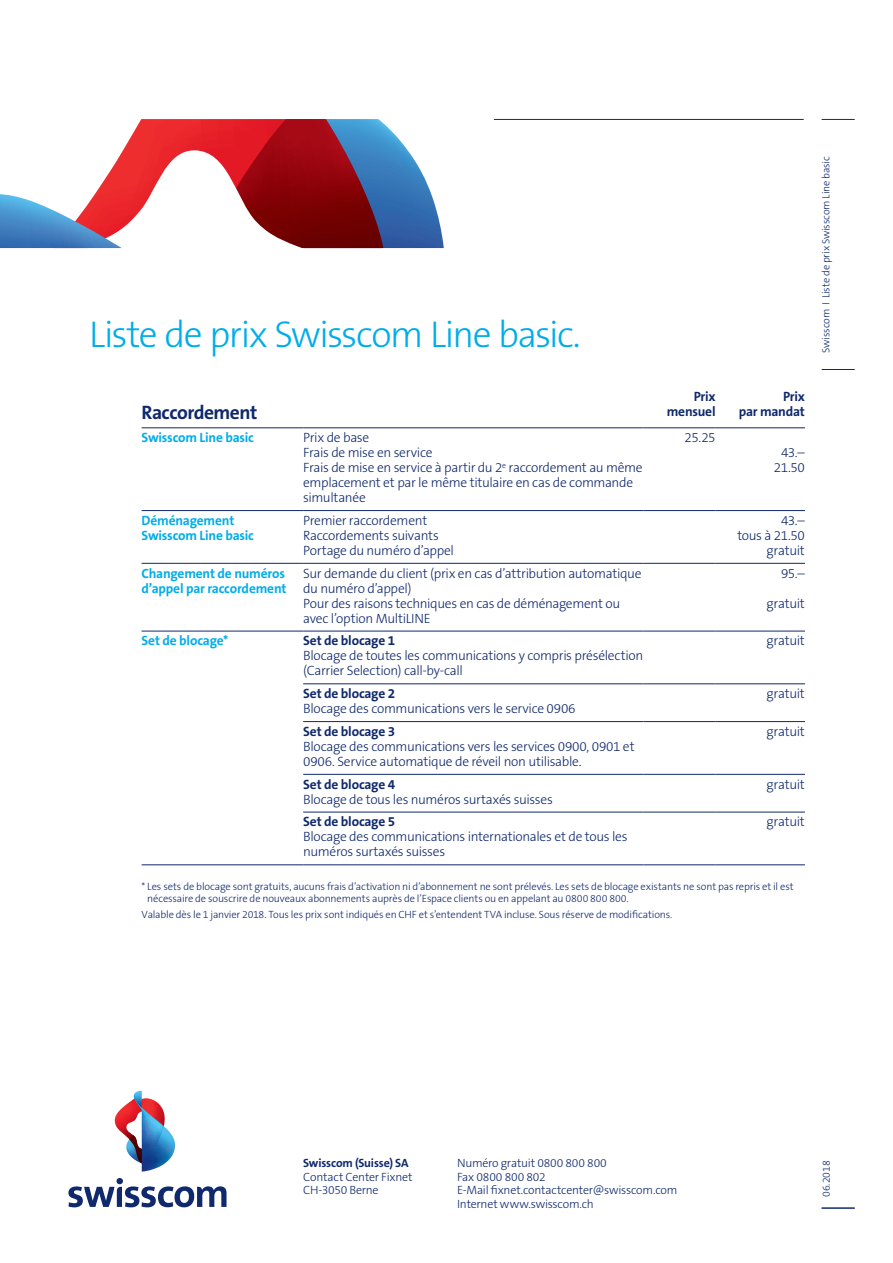
<style>
.page{position:relative;width:893px;height:1263px;background:#fff}
.page>*{position:absolute;margin:0;border:0;box-sizing:border-box;transform-origin:0 0}
.t1{font:300 37.5px "The Sans B W3";letter-spacing:-.04em;color:#00ade9}
.t2{font:700 19.5px "The Sans B W7";letter-spacing:-.025em;color:#10296c}
.t3{font:300 13.5px/15px "The Sans B W3";letter-spacing:-.025em;color:#10296c}
.t4{font:700 13.5px/15px "The Sans B W7";letter-spacing:-.015em;color:#00ade9}
.t5{font:700 13.5px/15px "The Sans B W7";letter-spacing:-.015em;color:#10296c;text-align:right}
.t6{font:300 12px "The Sans B W3";letter-spacing:-.015em;color:#10296c}
.t7{font:700 12px "The Sans B W7";letter-spacing:-.015em;color:#10296c}
.t8{font:300 10.5px/12px "The Sans B W3";letter-spacing:-.01em;color:#10296c}
</style>
<div class="page">
<hr style="left:494px;top:119px;width:310px;height:1px;background:#10296c">
<svg style="left:68px;top:1178px;width:159px;height:29px"></svg>
<svg style="left:115px;top:1091px;width:60px;height:80px"></svg>
<hr style="left:822px;top:369px;width:33px;height:1px;background:#10296c">
<hr style="left:822px;top:119px;width:33px;height:1px;background:#10296c">
<svg style="left:0;top:119px;width:444px;height:129px"></svg>
<hr style="left:822px;top:1208px;width:33px;height:1px;background:#10296c">
<hr style="left:142px;top:428px;width:161px;height:1px;background:#10296c">
<hr style="left:303px;top:428px;width:340px;height:1px;background:#10296c">
<hr style="left:643px;top:428px;width:73px;height:1px;background:#10296c">
<hr style="left:716px;top:428px;width:89px;height:1px;background:#10296c">
<hr style="left:142px;top:510px;width:161px;height:1px;background:#10296c">
<hr style="left:303px;top:510px;width:340px;height:1px;background:#10296c">
<hr style="left:643px;top:510px;width:73px;height:1px;background:#10296c">
<hr style="left:716px;top:510px;width:89px;height:1px;background:#10296c">
<hr style="left:142px;top:563px;width:161px;height:1px;background:#10296c">
<hr style="left:303px;top:563px;width:340px;height:1px;background:#10296c">
<hr style="left:643px;top:563px;width:73px;height:1px;background:#10296c">
<hr style="left:716px;top:563px;width:89px;height:1px;background:#10296c">
<hr style="left:142px;top:631px;width:161px;height:1px;background:#10296c">
<hr style="left:303px;top:631px;width:340px;height:1px;background:#10296c">
<hr style="left:643px;top:631px;width:73px;height:1px;background:#10296c">
<hr style="left:716px;top:631px;width:89px;height:1px;background:#10296c">
<hr style="left:303px;top:683px;width:340px;height:1px;background:#10296c">
<hr style="left:643px;top:683px;width:73px;height:1px;background:#10296c">
<hr style="left:716px;top:683px;width:89px;height:1px;background:#10296c">
<hr style="left:303px;top:721px;width:340px;height:1px;background:#10296c">
<hr style="left:643px;top:721px;width:73px;height:1px;background:#10296c">
<hr style="left:716px;top:721px;width:89px;height:1px;background:#10296c">
<hr style="left:303px;top:774px;width:340px;height:1px;background:#10296c">
<hr style="left:643px;top:774px;width:73px;height:1px;background:#10296c">
<hr style="left:716px;top:774px;width:89px;height:1px;background:#10296c">
<hr style="left:303px;top:812px;width:340px;height:1px;background:#10296c">
<hr style="left:643px;top:812px;width:73px;height:1px;background:#10296c">
<hr style="left:716px;top:812px;width:89px;height:1px;background:#10296c">
<hr style="left:142px;top:864px;width:161px;height:1px;background:#10296c">
<hr style="left:303px;top:864px;width:340px;height:1px;background:#10296c">
<hr style="left:643px;top:864px;width:73px;height:1px;background:#10296c">
<hr style="left:716px;top:864px;width:89px;height:1px;background:#10296c">
<p class="t1" style="left:89px;top:310px;width:493px">Liste de prix Swisscom Line basic.</p>
<p class="t2" style="left:142px;top:400px;width:117px">Raccordement</p>
<p class="t5" style="left:667px;top:389px;width:50px">Prix mensuel</p>
<p class="t5" style="left:739px;top:389px;width:68px">Prix<br>par mandat</p>
<p class="t4" style="left:142px;top:430px;width:114px">Swisscom Line basic</p>
<p class="t3" style="left:303px;top:430px;width:341px">Prix de base<br>Frais de mise en service<br>Frais de mise en service à partir du 2<sup>e</sup> raccordement au même emplacement et par le même titulaire en cas de commande simultanée</p>
<p class="t3" style="left:685px;top:430px;width:33px">25.25</p>
<p class="t3" style="left:781px;top:445px;width:25px">43.–</p>
<p class="t3" style="left:774px;top:460px;width:33px">21.50</p>
<p class="t4" style="left:142px;top:513px;width:114px">Déménagement<br>Swisscom Line basic</p>
<p class="t3" style="left:303px;top:513px;width:126px">Premier raccordement</p>
<p class="t3" style="left:303px;top:528px;width:137px">Raccordements suivants</p>
<p class="t3" style="left:303px;top:543px;width:152px">Portage du numéro d’appel</p>
<p class="t3" style="left:781px;top:513px;width:25px">43.–</p>
<p class="t3" style="left:737px;top:528px;width:69px">tous à 21.50</p>
<p class="t3" style="left:767px;top:543px;width:40px">gratuit</p>
<p class="t4" style="left:142px;top:566px;width:147px">Changement de numéros d’appel par raccordement</p>
<p class="t3" style="left:303px;top:566px;width:340px">Sur demande du client (prix en cas d’attribution automatique du numéro d’appel)</p>
<p class="t3" style="left:303px;top:596px;width:319px">Pour des raisons techniques en cas de déménagement ou avec l’option MultiLINE</p>
<p class="t3" style="left:781px;top:566px;width:25px">95.–</p>
<p class="t3" style="left:767px;top:596px;width:40px">gratuit</p>
<p class="t4" style="left:142px;top:633px;width:88px">Set de blocage*</p>
<p class="t5" style="left:303px;top:633px;width:93px">Set de blocage 1</p>
<p class="t3" style="left:303px;top:648px;width:342px">Blocage de toutes les communications y compris présélection (Carrier Selection) call-by-call</p>
<p class="t3" style="left:767px;top:633px;width:40px">gratuit</p>
<p class="t5" style="left:303px;top:686px;width:93px">Set de blocage 2</p>
<p class="t3" style="left:303px;top:701px;width:274px">Blocage des communications vers le service 0906</p>
<p class="t3" style="left:767px;top:686px;width:40px">gratuit</p>
<p class="t5" style="left:303px;top:724px;width:93px">Set de blocage 3</p>
<p class="t3" style="left:303px;top:739px;width:333px">Blocage des communications vers les services 0900, 0901 et<br>0906. Service automatique de réveil non utilisable.</p>
<p class="t3" style="left:767px;top:724px;width:40px">gratuit</p>
<p class="t5" style="left:303px;top:776px;width:93px">Set de blocage 4</p>
<p class="t3" style="left:303px;top:791px;width:251px">Blocage de tous les numéros surtaxés suisses</p>
<p class="t3" style="left:767px;top:776px;width:40px">gratuit</p>
<p class="t5" style="left:303px;top:814px;width:93px">Set de blocage 5</p>
<p class="t3" style="left:303px;top:829px;width:326px">Blocage des communications internationales et de tous les numéros surtaxés suisses</p>
<p class="t3" style="left:767px;top:814px;width:40px">gratuit</p>
<p class="t8" style="left:147px;top:881px;width:648px;text-indent:-6px">* Les sets de blocage sont gratuits, aucuns frais d’activation ni d’abonnement ne sont prélevés. Les sets de blocage existants ne sont pas repris et il est nécessaire de souscrire de nouveaux abonnements auprès de l’Espace clients ou en appelant au 0800 800 800.</p>
<p class="t8" style="left:142px;top:909px;width:532px">Valable dès le 1 janvier 2018. Tous les prix sont indiqués en CHF et s’entendent TVA incluse. Sous réserve de modifications.</p>
<p class="t8" style="left:820px;top:353px;width:198px;rotate:-90deg">Swisscom I Liste de prix Swisscom Line basic</p>
<p class="t7" style="left:303px;top:1155px;width:107px">Swisscom (Suisse) SA</p>
<p class="t6" style="left:303px;top:1169px;width:111px">Contact Center Fixnet</p>
<p class="t6" style="left:303px;top:1182px;width:77px">CH-3050 Berne</p>
<p class="t6" style="left:457px;top:1155px;width:151px">Numéro gratuit 0800 800 800</p>
<p class="t6" style="left:457px;top:1169px;width:90px">Fax 0800 800 802</p>
<p class="t6" style="left:457px;top:1182px;width:222px">E-Mail fixnet.contactcenter@swisscom.com</p>
<p class="t6" style="left:457px;top:1196px;width:138px">Internet www.swisscom.ch</p>
<p class="t8" style="left:820px;top:1197px;width:38px;rotate:-90deg">06.2018</p>
</div>
